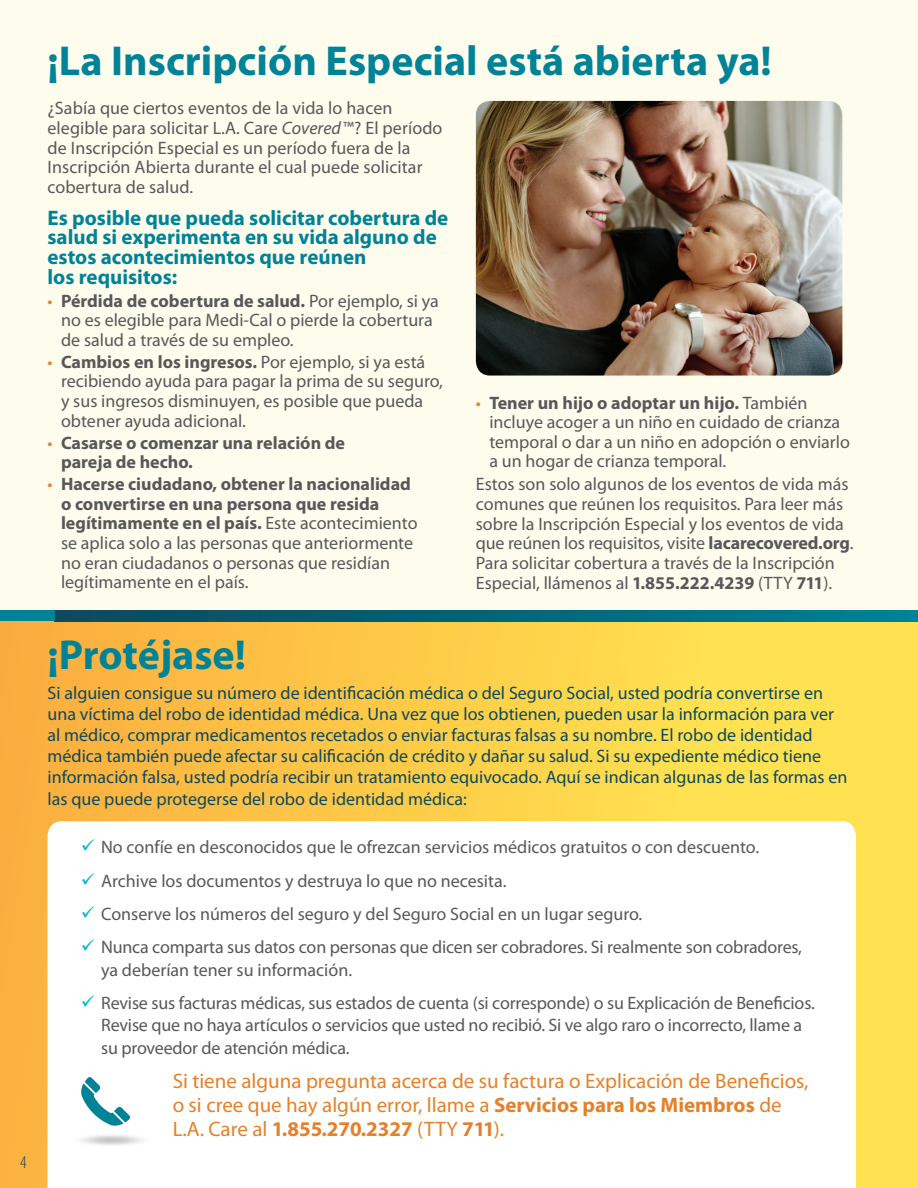
<style>
.page{position:relative;width:918px;height:1188px;background:#fefced}
.page>*{position:absolute;margin:0;border:0;box-sizing:border-box;transform-origin:0 0}
.t1{font:700 42px "Myriad Pro";color:#008397}
.t2{font:21px/24px "Myriad Pro";color:#e4812a}
.t3{font:700 21px/19.6px "Myriad Pro";color:#008397}
.t4{font:18px/19.6px "Myriad Pro";color:#57585a}
.t5{font:18px/21.3px "Myriad Pro";color:#0e495c}
.t6{font:700 18px/19.6px "Myriad Pro";color:#57585a}
.t7{font:300 condensed 18px "Myriad Pro";color:#0e495c}
.s1{font-style:italic}
.s2{color:#e4812a}
.s3{font-weight:700}
.s4{font-weight:400;color:#e4812a}
</style>
<div class="page">
<div style="left:0;top:613px;width:918px;height:575px;background:linear-gradient(to right,#faaf3e,#fde955)"></div>
<div style="left:48px;top:821px;width:808px;height:367px;background:#fff"></div>
<svg style="left:81px;top:1077px;width:49px;height:49px;background:#a9d5db"></svg>
<img style="left:64px;top:1130px;width:94px;height:20px">
<img style="left:476px;top:101px;width:366px;height:275px">
<svg style="left:55px;top:610px;width:863px;height:11px;background:#036477"></svg>
<div style="left:0;top:610px;width:55px;height:11px;background:#008397"></div>
<svg style="left:82px;top:839px;width:12px;height:12px"></svg>
<svg style="left:82px;top:873px;width:12px;height:11px"></svg>
<svg style="left:82px;top:906px;width:12px;height:12px"></svg>
<svg style="left:82px;top:939px;width:12px;height:12px"></svg>
<svg style="left:82px;top:995px;width:12px;height:12px"></svg>
<p class="t7" style="left:20px;top:1152px;width:8px">4</p>
<h2 class="t1" style="left:48px;top:33px;width:726px">¡La Inscripción Especial está abierta ya!</h2>
<p class="t4" style="left:48px;top:98px;width:397px">¿Sabía que ciertos eventos de la vida lo hacen elegible para solicitar L.A. Care <span class="s1">Covered</span>™? El período de Inscripción Especial es un período fuera de la Inscripción Abierta durante el cual puede solicitar cobertura de salud.</p>
<h3 class="t3" style="left:48px;top:207px;width:402px">Es posible que pueda solicitar cobertura de salud si experimenta en su vida alguno de estos acontecimientos que reúnen<br>los requisitos:</h3>
<p class="t4" style="left:61px;top:291px;width:379px;text-indent:-14px"><span class="s2">•</span> <span class="s3">Pérdida de cobertura de salud.</span> Por ejemplo, si ya no es elegible para Medi-Cal o pierde la cobertura de salud a través de su empleo.</p>
<p class="t4" style="left:61px;top:352px;width:383px;text-indent:-14px"><span class="s2">•</span> <span class="s3">Cambios en los ingresos.</span> Por ejemplo, si ya está recibiendo ayuda para pagar la prima de su seguro, y sus ingresos disminuyen, es posible que pueda obtener ayuda adicional.</p>
<p class="t6" style="left:61px;top:432px;width:286px;text-indent:-14px"><span class="s4">•</span> Casarse o comenzar una relación de pareja de hecho.</p>
<p class="t4" style="left:61px;top:474px;width:358px;text-indent:-14px"><span class="s2">•</span> <span class="s3">Hacerse ciudadano, obtener la nacionalidad o convertirse en una persona que resida legítimamente en el país.</span> Este acontecimiento se aplica solo a las personas que anteriormente no eran ciudadanos o personas que residían legítimamente en el país.</p>
<p class="t4" style="left:489px;top:392px;width:362px;text-indent:-14px"><span class="s2">•</span> <span class="s3">Tener un hijo o adoptar un hijo.</span> También incluye acoger a un niño en cuidado de crianza temporal o dar a un niño en adopción o enviarlo a un hogar de crianza temporal.</p>
<p class="t4" style="left:476px;top:474px;width:379px">Estos son solo algunos de los eventos de vida más comunes que reúnen los requisitos. Para leer más sobre la Inscripción Especial y los eventos de vida que reúnen los requisitos, visite <span class="s3">lacarecovered.org</span>.<br>Para solicitar cobertura a través de la Inscripción Especial, llámenos al <span class="s3">1.855.222.4239</span> (TTY <span class="s3">711</span>).</p>
<h2 class="t1" style="left:48px;top:627px;width:200px">¡Protéjase!</h2>
<p class="t5" style="left:48px;top:682px;width:801px">Si alguien consigue su número de identificación médica o del Seguro Social, usted podría convertirse en una víctima del robo de identidad médica. Una vez que los obtienen, pueden usar la información para ver al médico, comprar medicamentos recetados o enviar facturas falsas a su nombre. El robo de identidad médica también puede afectar su calificación de crédito y dañar su salud. Si su expediente médico tiene información falsa, usted podría recibir un tratamiento equivocado. Aquí se indican algunas de las formas en las que puede protegerse del robo de identidad médica:</p>
<p class="t4" style="left:101px;top:837px;width:660px">No confíe en desconocidos que le ofrezcan servicios médicos gratuitos o con descuento.</p>
<p class="t4" style="left:101px;top:870px;width:407px">Archive los documentos y destruya lo que no necesita.</p>
<p class="t4" style="left:101px;top:904px;width:543px">Conserve los números del seguro y del Seguro Social en un lugar seguro.</p>
<p class="t4" style="left:101px;top:936px;width:702px;line-height:22.5px">Nunca comparta sus datos con personas que dicen ser cobradores. Si realmente son cobradores, ya deberían tener su información.</p>
<p class="t4" style="left:101px;top:991px;width:715px;line-height:22.5px">Revise sus facturas médicas, sus estados de cuenta (si corresponde) o su Explicación de Beneficios.<br>Revise que no haya artículos o servicios que usted no recibió. Si ve algo raro o incorrecto, llame a su proveedor de atención médica.</p>
<p class="t2" style="left:173px;top:1069px;width:637px">Si tiene alguna pregunta acerca de su factura o Explicación de Beneficios, o si cree que hay algún error, llame a <span class="s3">Servicios para los Miembros</span> de<br>L.A. Care al <span class="s3">1.855.270.2327</span> (TTY <span class="s3">711</span>).</p>
</div>
